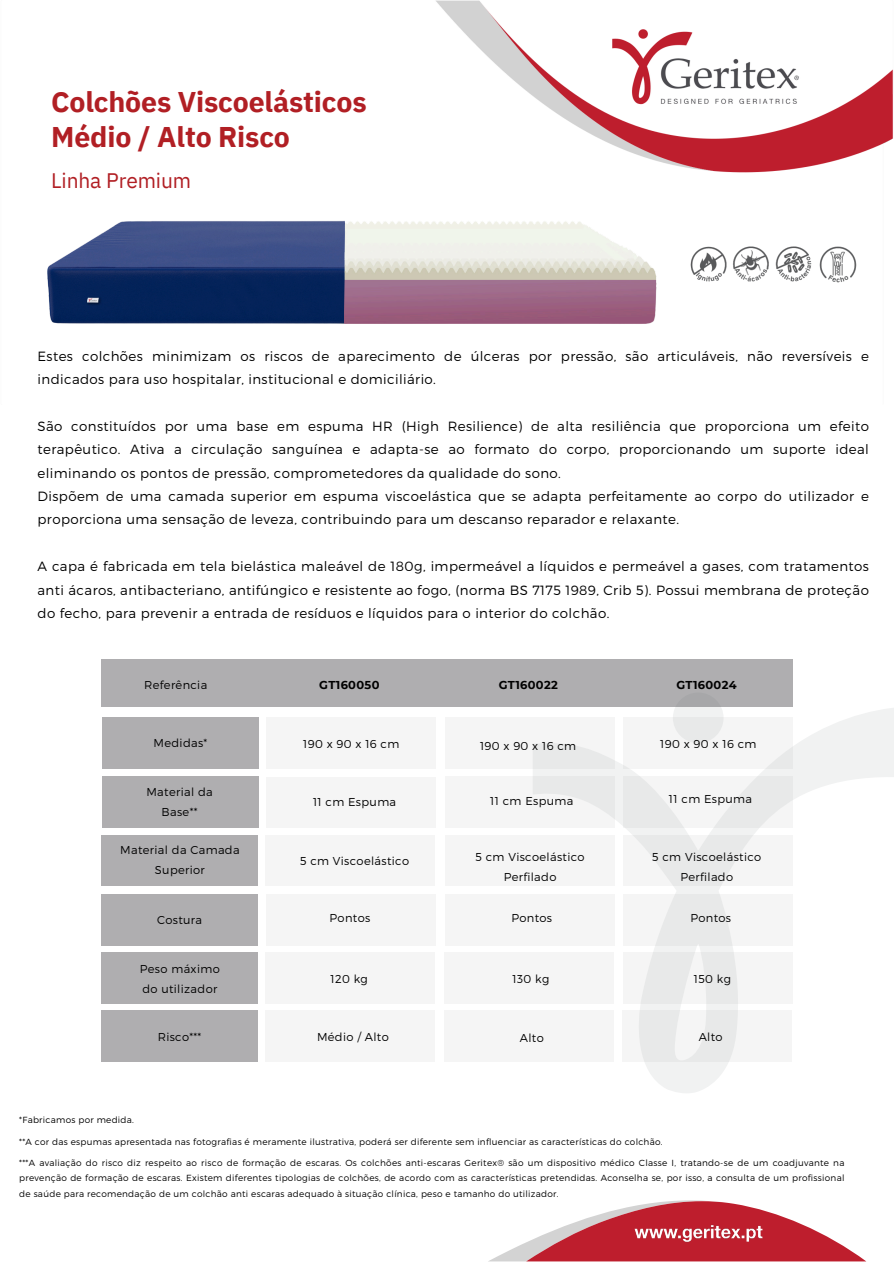
<style>
.page{position:relative;width:894px;height:1264px;background:#fff}
.page>*{position:absolute;margin:0;border:0;box-sizing:border-box;transform-origin:0 0}
.t1{font:700 28.5px/34.8px "IBM Plex Sans";letter-spacing:-.005em;color:#b11f24}
.t2{font:21px "IBM Plex Sans";letter-spacing:-.005em;color:#b11f24}
.t3{font:300 13.35px/23.4px "Montserrat";letter-spacing:.03em;color:#000}
.t4{font:300 11.4px/20px "Montserrat";letter-spacing:.03em;color:#000;text-align:center}
.t5{font:700 11.4px "Montserrat";letter-spacing:.03em;color:#000}
.t6{font:300 8.85px/15.5px "Montserrat";letter-spacing:.03em;color:#000;text-align:justify}
</style>
<div class="page">
<svg style="left:489px;top:1200px;width:377px;height:61px"></svg>
<img style="left:436px;top:0;width:457px;height:173px">
<img style="left:690px;top:246px;width:122px;height:36px">
<img style="left:819px;top:246px;width:38px;height:37px">
<img style="left:627px;top:1217px;width:142px;height:32px">
<img style="left:47px;top:122px;width:635px;height:202px">
<svg style="left:532px;top:705px;width:361px;height:388px"></svg>
<div style="left:672px;top:692px;width:51px;height:51px;background:#f1f2f2;border-radius:50%"></div>
<div style="left:101px;top:659px;width:691px;height:47px;background:#afaeb0"></div>
<div style="left:102px;top:717px;width:156px;height:51px;background:#afaeb0"></div>
<div style="left:445px;top:717px;width:169px;height:51px;background:linear-gradient(to right,#f6f6f6,#efefef)"></div>
<div style="left:102px;top:777px;width:156px;height:50px;background:#afaeb0"></div>
<div style="left:445px;top:777px;width:169px;height:50px;background:linear-gradient(to right,#f7f7f7,#edeeee)"></div>
<div style="left:102px;top:835px;width:156px;height:50px;background:#afaeb0"></div>
<div style="left:444px;top:835px;width:170px;height:50px;background:#f5f5f5"></div>
<div style="left:102px;top:894px;width:156px;height:51px;background:#afaeb0"></div>
<div style="left:444px;top:894px;width:170px;height:51px;background:#f5f5f5"></div>
<div style="left:101px;top:952px;width:156px;height:51px;background:#afaeb0"></div>
<div style="left:444px;top:952px;width:170px;height:51px;background:#f5f5f5"></div>
<div style="left:623px;top:717px;width:170px;height:51px;background:linear-gradient(to right,#f4f4f4,#f2f3f3)"></div>
<div style="left:623px;top:777px;width:170px;height:50px;background:linear-gradient(to right,#eee,#eeefef)"></div>
<div style="left:623px;top:835px;width:169px;height:50px;background:linear-gradient(to right,#eceded,#f2f2f2)"></div>
<div style="left:623px;top:894px;width:169px;height:51px;background:linear-gradient(to right,#eeefef,#f2f2f2)"></div>
<div style="left:622px;top:952px;width:170px;height:51px;background:linear-gradient(to right,#ececec,#f3f3f3)"></div>
<div style="left:266px;top:717px;width:169px;height:51px;background:#f5f5f5"></div>
<div style="left:266px;top:777px;width:169px;height:50px;background:#f5f5f5"></div>
<div style="left:265px;top:835px;width:170px;height:50px;background:#f5f5f5"></div>
<div style="left:266px;top:894px;width:169px;height:51px;background:#f5f5f5"></div>
<div style="left:265px;top:952px;width:170px;height:51px;background:#f5f5f5"></div>
<div style="left:101px;top:1010px;width:156px;height:51px;background:#afaeb0"></div>
<div style="left:444px;top:1010px;width:169px;height:51px;background:#f5f5f5"></div>
<div style="left:622px;top:1010px;width:170px;height:51px;background:linear-gradient(to right,#ececec,#f3f4f4)"></div>
<div style="left:265px;top:1010px;width:169px;height:51px;background:#f5f5f5"></div>
<p class="t1" style="left:51px;top:84px;width:317px">Colchões Viscoelásticos<br>Médio / Alto Risco</p>
<p class="t2" style="left:51px;top:166px;width:141px">Linha Premium</p>
<h3 class="t3" style="left:37px;top:343px;width:832px">Estes colchões minimizam os riscos de aparecimento de úlceras por pressão, são articuláveis, não reversíveis e indicados para uso hospitalar, institucional e domiciliário.</h3>
<h3 class="t3" style="left:37px;top:413px;width:832px">São constituídos por uma base em espuma HR (High Resilience) de alta resiliência que proporciona um efeito terapêutico. Ativa a circulação sanguínea e adapta-se ao formato do corpo, proporcionando um suporte ideal eliminando os pontos de pressão, comprometedores da qualidade do sono.<br>Dispõem de uma camada superior em espuma viscoelástica que se adapta perfeitamente ao corpo do utilizador e proporciona uma sensação de leveza, contribuindo para um descanso reparador e relaxante.</h3>
<h3 class="t3" style="left:37px;top:554px;width:832px;text-align:justify">A capa é fabricada em tela bielástica maleável de 180g, impermeável a líquidos e permeável a gases, com tratamentos anti ácaros, antibacteriano, antifúngico e resistente ao fogo, (norma BS 7175 1989, Crib 5). Possui membrana de proteção do fecho, para prevenir a entrada de resíduos e líquidos para o interior do colchão.</h3>
<h4 class="t4" style="left:144px;top:674px;width:65px">Referência</h4>
<p class="t5" style="left:319px;top:677px;width:62px">GT160050</p>
<h5 class="t5" style="left:498px;top:677px;width:61px">GT160022</h5>
<p class="t5" style="left:676px;top:677px;width:62px">GT160024</p>
<h5 class="t4" style="left:153px;top:732px;width:55px">Medidas*</h5>
<p class="t4" style="left:146px;top:781px;width:68px">Material da<br>Base**</p>
<h5 class="t4" style="left:120px;top:839px;width:121px">Material da Camada<br>Superior</h5>
<p class="t4" style="left:157px;top:909px;width:47px">Costura</p>
<h5 class="t4" style="left:140px;top:958px;width:81px;text-align:left">Peso máximo do utilizador</h5>
<h5 class="t4" style="left:303px;top:733px;width:98px">190 x 90 x 16 cm</h5>
<p class="t4" style="left:480px;top:735px;width:98px">190 x 90 x 16 cm</p>
<h5 class="t4" style="left:660px;top:733px;width:98px">190 x 90 x 16 cm</h5>
<p class="t4" style="left:313px;top:791px;width:85px">11 cm Espuma</p>
<h5 class="t4" style="left:490px;top:790px;width:85px">11 cm Espuma</h5>
<p class="t4" style="left:668px;top:788px;width:85px">11 cm Espuma</p>
<h5 class="t4" style="left:300px;top:850px;width:110px">5 cm Viscoelástico</h5>
<p class="t4" style="left:475px;top:846px;width:110px">5 cm Viscoelástico<br>Perfilado</p>
<h5 class="t4" style="left:652px;top:846px;width:110px">5 cm Viscoelástico<br>Perfilado</h5>
<p class="t4" style="left:329px;top:907px;width:42px">Pontos</p>
<h5 class="t4" style="left:511px;top:907px;width:42px">Pontos</h5>
<p class="t4" style="left:690px;top:907px;width:42px">Pontos</p>
<p class="t4" style="left:330px;top:968px;width:39px">120 kg</p>
<h5 class="t4" style="left:512px;top:968px;width:38px">130 kg</h5>
<p class="t4" style="left:693px;top:968px;width:39px">150 kg</p>
<h5 class="t4" style="left:158px;top:1026px;width:45px">Risco***</h5>
<p class="t4" style="left:317px;top:1026px;width:73px">Médio / Alto</p>
<p class="t4" style="left:519px;top:1027px;width:25px">Alto</p>
<h5 class="t4" style="left:698px;top:1026px;width:25px">Alto</h5>
<h4 class="t6" style="left:19px;top:1111px;width:116px">*Fabricamos por medida.</h4>
<h4 class="t6" style="left:19px;top:1133px;width:644px">**A cor das espumas apresentada nas fotografias é meramente ilustrativa, poderá ser diferente sem influenciar as características do colchão.</h4>
<h5 class="t6" style="left:19px;top:1154px;width:826px">***A avaliação do risco diz respeito ao risco de formação de escaras. Os colchões anti-escaras Geritex® são um dispositivo médico Classe I, tratando-se de um coadjuvante na prevenção de formação de escaras. Existem diferentes tipologias de colchões, de acordo com as características pretendidas. Aconselha se, por isso, a consulta de um profissional de saúde para recomendação de um colchão anti escaras adequado à situação clínica, peso e tamanho do utilizador.</h5>
</div>
